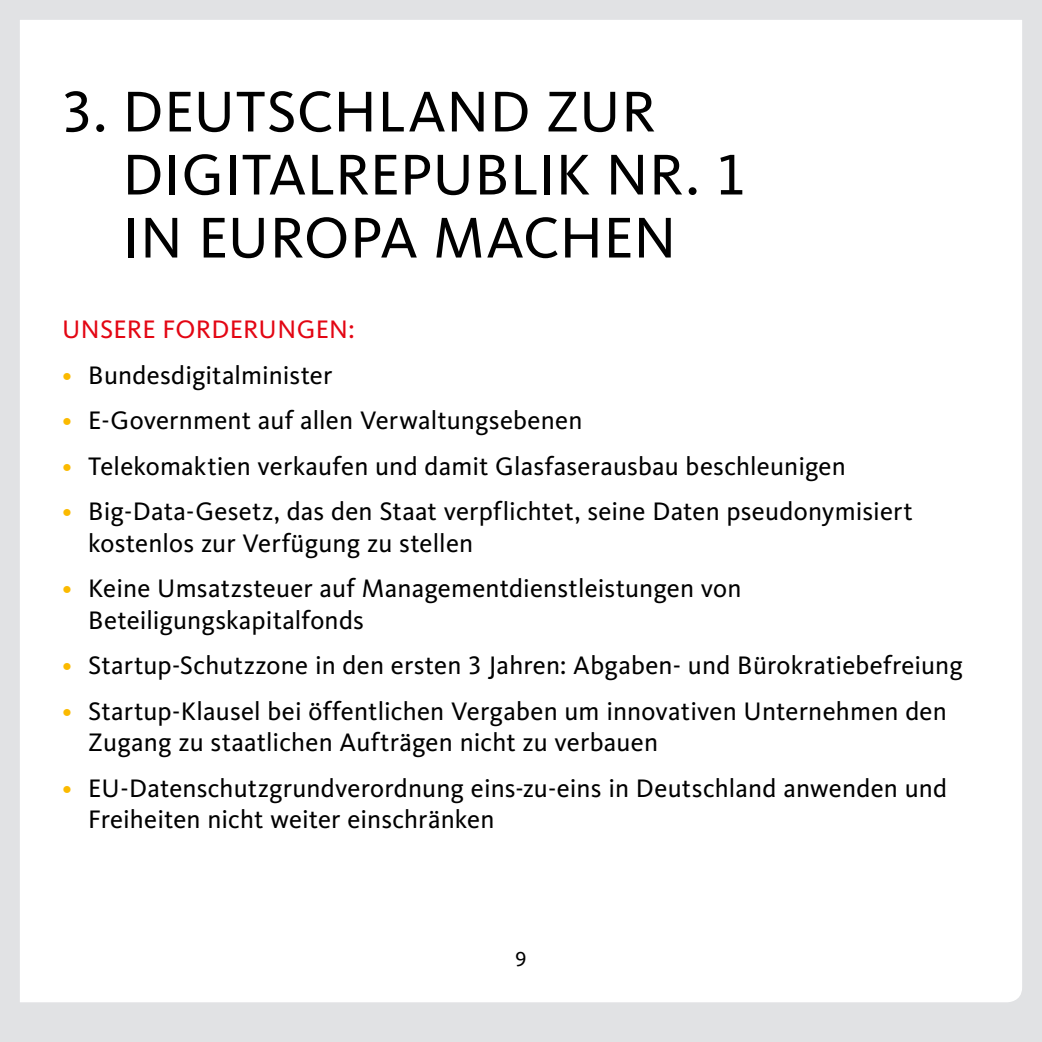
<style>
.page{position:relative;width:1042px;height:1042px;background:#e1e2e4}
.page>*{position:absolute;margin:0;border:0;box-sizing:border-box;transform-origin:0 0}
.t1{font:59.5px/63px "CDU Kievit Tab";letter-spacing:.005em;color:#000}
.t2{font:26.25px/31.5px "CDU Kievit Tab";letter-spacing:.005em;color:#000}
.t3{font:26.25px "CDU Kievit Tab";letter-spacing:.015em;color:#e30613}
.t4{font:21px "CDU Kievit Tab";color:#000}
.s1{color:#fbba00}
</style>
<div class="page">
<div style="left:20px;top:20px;width:1002px;height:982px;background:#fff"></div>
<h1 class="t1" style="left:123px;top:81px;width:625px;text-indent:-61px">3. DEUTSCHLAND ZUR<br>DIGITALREPUBLIK NR. 1<br>IN EUROPA MACHEN</h1>
<p class="t3" style="left:62px;top:314px;width:294px">UNSERE FORDERUNGEN:</p>
<p class="t2" style="left:62px;top:359px;width:272px"><span class="s1">•</span> Bundesdigitalminister</p>
<p class="t2" style="left:62px;top:405px;width:522px"><span class="s1">•</span> E-Government auf allen Verwaltungsebenen</p>
<p class="t2" style="left:62px;top:450px;width:785px"><span class="s1">•</span> Telekomaktien verkaufen und damit Glasfaserausbau beschleunigen</p>
<p class="t2" style="left:88px;top:496px;width:826px;text-indent:-26px"><span class="s1">•</span> Big-Data-Gesetz, das den Staat verpflichtet, seine Daten pseudonymisiert kostenlos zur Verfügung zu stellen</p>
<p class="t2" style="left:88px;top:573px;width:655px;text-indent:-26px"><span class="s1">•</span> Keine Umsatzsteuer auf Managementdienstleistungen von<br>Beteiligungskapitalfonds</p>
<p class="t2" style="left:62px;top:650px;width:902px"><span class="s1">•</span> Startup-Schutzzone in den ersten 3 Jahren: Abgaben- und Bürokratiebefreiung</p>
<p class="t2" style="left:88px;top:695px;width:860px;text-indent:-26px"><span class="s1">•</span> Startup-Klausel bei öffentlichen Vergaben um innovativen Unternehmen den<br>Zugang zu staatlichen Aufträgen nicht zu verbauen</p>
<p class="t2" style="left:88px;top:772px;width:860px;text-indent:-26px"><span class="s1">•</span> EU-Datenschutzgrundverordnung eins-zu-eins in Deutschland anwenden und<br>Freiheiten nicht weiter einschränken</p>
<p class="t4" style="left:515px;top:946px;width:12px">9</p>
</div>
